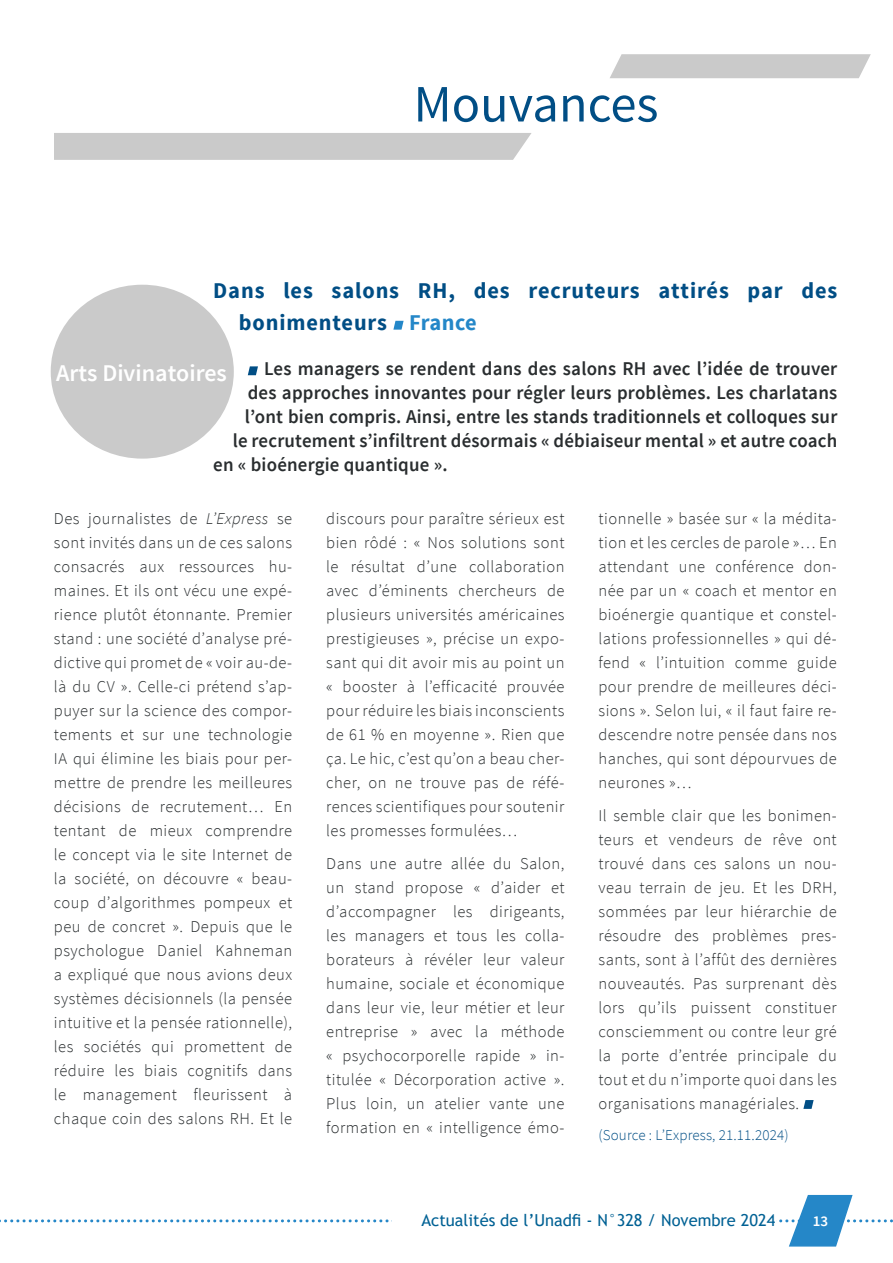
<style>
.page{position:relative;width:893px;height:1263px;background:#fff}
.page>*{position:absolute;margin:0;border:0;box-sizing:border-box;transform-origin:0 0}
.t1{font:52.5px "Source Sans Pro";color:#014e85}
.t2{font:600 24px "Source Sans Pro";color:#fff}
.t3{font:700 22.5px/31.5px "Source Sans Pro";letter-spacing:.04em;color:#014e85}
.t4{font:600 19.5px "Source Sans Pro";letter-spacing:.01em;color:#292d2f}
.t5{font:300 16.5px/24px "Source Sans Pro";letter-spacing:.03em;color:#292d2f;text-align:justify}
.t6{font:16.5px "Trebuchet MS";color:#016194}
.t7{font:300 15px "Source Sans Pro";letter-spacing:.01em;color:#014e85}
.t8{font:600 15px "Source Sans Pro";color:#fff}
.s1{color:#2487c8}
.s2{font-style:italic}
</style>
<div class="page">
<svg style="left:0;top:1194px;width:893px;height:53px"></svg>
<div style="left:393px;top:1202px;width:383px;height:36px;background:#fff"></div>
<div style="left:54px;top:133px;width:478px;height:27px;background:#cacaca"></div>
<svg style="left:610px;top:54px;width:261px;height:24px;background:#ccc"></svg>
<div style="left:51px;top:285px;width:183px;height:174px;background:#cacaca;border-radius:50%"></div>
<svg style="left:803px;top:1100px;width:11px;height:9px"></svg>
<svg style="left:393px;top:321px;width:11px;height:9px"></svg>
<svg style="left:248px;top:366px;width:10px;height:9px"></svg>
<h1 class="t1" style="left:414px;top:71px;width:246px">Mouvances</h1>
<h3 class="t3" style="left:239px;top:276px;width:600px;text-indent:-26px">Dans les salons RH, des recruteurs attirés par des bonimenteurs <span class="s1">France</span></h3>
<p class="t4" style="left:264px;top:356px;width:575px">Les managers se rendent dans des salons RH avec l’idée de trouver</p>
<p class="t4" style="left:248px;top:380px;width:591px">des approches innovantes pour régler leurs problèmes. Les charlatans</p>
<p class="t4" style="left:245px;top:404px;width:594px">l’ont bien compris. Ainsi, entre les stands traditionnels et colloques sur</p>
<p class="t4" style="left:233px;top:428px;width:606px">le recrutement s’infiltrent désormais « débiaiseur mental » et autre coach</p>
<p class="t4" style="left:213px;top:452px;width:236px">en « bioénergie quantique ».</p>
<h2 class="t2" style="left:56px;top:358px;width:172px">Arts Divinatoires</h2>
<p class="t5" style="left:54px;top:507px;width:240px">Des journalistes de <span class="s2">L’Express</span> se sont invités dans un de ces salons consacrés aux ressources hu&shy;maines. Et ils ont vécu une expé&shy;rience plutôt étonnante. Premier stand : une société d’analyse pré&shy;dictive qui promet de « voir au-de&shy;là du CV ». Celle-ci prétend s’ap&shy;puyer sur la science des compor&shy;tements et sur une technologie IA qui élimine les biais pour per&shy;mettre de prendre les meilleures décisions de recrutement… En tentant de mieux comprendre le concept via le site Internet de la société, on découvre « beau&shy;coup d’algorithmes pompeux et peu de concret ». Depuis que le psychologue Daniel Kahneman a expliqué que nous avions deux systèmes décisionnels (la pensée intuitive et la pensée rationnelle), les sociétés qui promettent de réduire les biais cognitifs dans le management fleurissent à chaque coin des salons RH. Et le</p>
<p class="t5" style="left:326px;top:507px;width:240px">discours pour paraître sérieux est bien rôdé : « Nos solutions sont le résultat d’une collaboration avec d’éminents chercheurs de plusieurs universités américaines prestigieuses », précise un expo&shy;sant qui dit avoir mis au point un « booster à l’efficacité prouvée pour réduire les biais inconscients de 61 % en moyenne ». Rien que ça. Le hic, c’est qu’on a beau cher&shy;cher, on ne trouve pas de réfé&shy;rences scientifiques pour soutenir les promesses formulées…</p>
<p class="t5" style="left:326px;top:851px;width:240px">Dans une autre allée du Salon, un stand propose « d’aider et d’accompagner les dirigeants, les managers et tous les colla&shy;borateurs à révéler leur valeur humaine, sociale et économique dans leur vie, leur métier et leur entreprise » avec la méthode « psychocorporelle rapide » in&shy;titulée « Décorporation active ».<br>Plus loin, un atelier vante une formation en « intelligence émo-</p>
<p class="t5" style="left:598px;top:507px;width:240px">tionnelle » basée sur « la médita&shy;tion et les cercles de parole »… En attendant une conférence don&shy;née par un « coach et mentor en bioénergie quantique et constel&shy;lations professionnelles » qui dé&shy;fend « l’intuition comme guide pour prendre de meilleures déci&shy;sions ». Selon lui, « il faut faire re&shy;descendre notre pensée dans nos hanches, qui sont dépourvues de neurones »…</p>
<p class="t5" style="left:598px;top:803px;width:240px">Il semble clair que les bonimen&shy;teurs et vendeurs de rêve ont trouvé dans ces salons un nou&shy;veau terrain de jeu. Et les DRH, sommées par leur hiérarchie de résoudre des problèmes pres&shy;sants, sont à l’affût des dernières nouveautés. Pas surprenant dès lors qu’ils puissent constituer consciemment ou contre leur gré la porte d’entrée principale du tout et du n’importe quoi dans les organisations managériales.</p>
<p class="t7" style="left:598px;top:1126px;width:192px">(Source : L’Express, 21.11.2024)</p>
<p class="t6" style="left:421px;top:1210px;width:356px">Actualités de l’Unadfi - N°328 / Novembre 2024</p>
<p class="t8" style="left:813px;top:1212px;width:17px">13</p>
</div>
